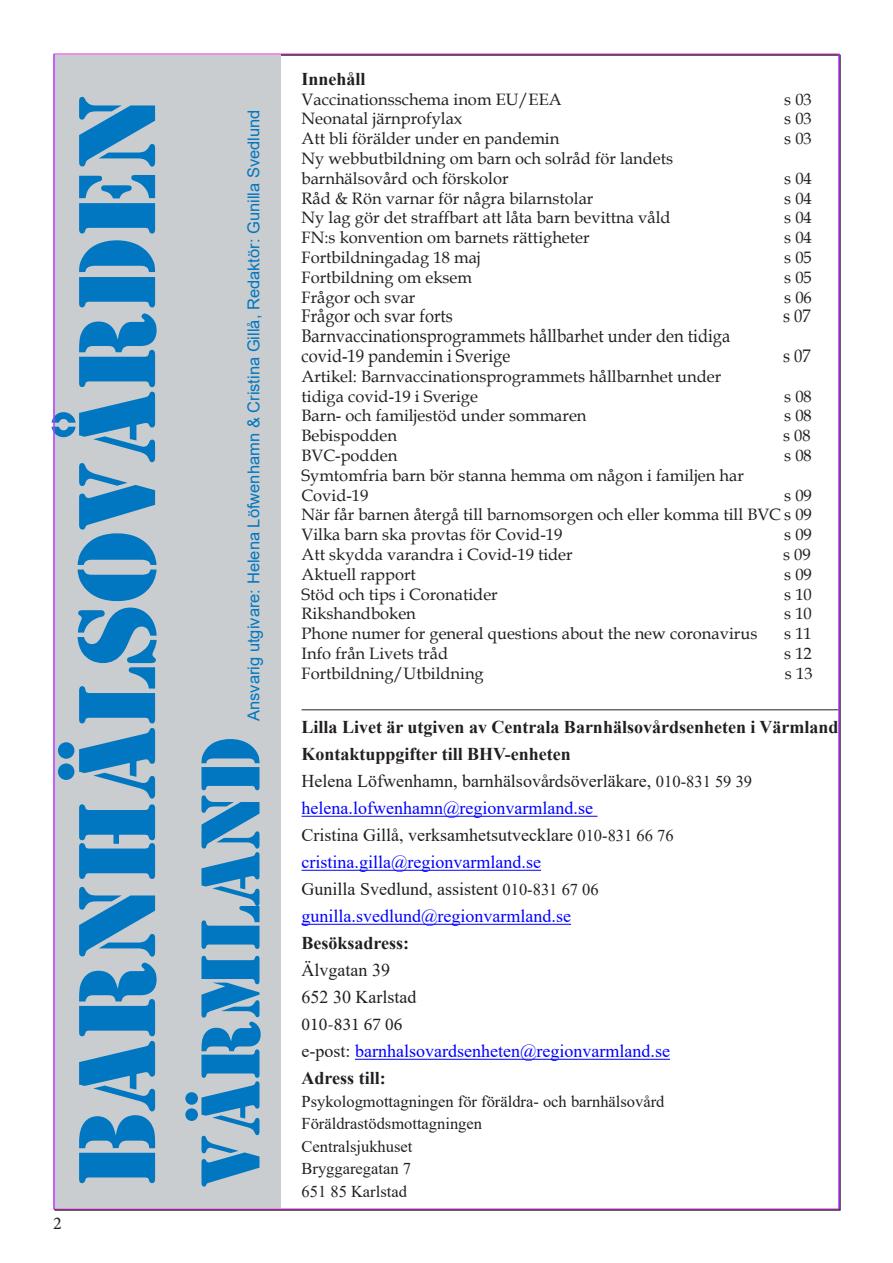
<style>
.page{position:relative;width:893px;height:1263px;background:#fff}
.page>*{position:absolute;margin:0;border:0;box-sizing:border-box;transform-origin:0 0}
.t1{font:114px "Stencil";color:#0077c0}
.t2{font:87px "Stencil";color:#0077c0}
.t3{font:18.15px "Book Antiqua";color:#231f20;scale:.91 1}
.t4{font:18px/27px "Times New Roman";color:#231f20}
.t5{font:18px "Times New Roman";color:#00f}
.t6{font:700 18px "Times New Roman";color:#231f20}
.t7{font:18px "Minion Pro";color:#231f20}
.t8{font:16.5px "Book Antiqua";color:#231f20}
.t9{font:16.5px "Times New Roman";color:#231f20}
.t10{font:16.5px "Arial";color:#0077c0}
.s1{font-size:16.5px}
.s2{color:#231f20}
</style>
<div class="page">
<div style="left:54px;top:54px;width:227px;height:1155px;background:#cacdd0"></div>
<hr style="left:302px;top:816px;width:295px;height:1px;background:#00f">
<hr style="left:302px;top:870px;width:239px;height:1px;background:#00f">
<hr style="left:302px;top:924px;width:269px;height:1px;background:#00f">
<hr style="left:355px;top:1059px;width:315px;height:1px;background:#00f">
<hr style="left:302px;top:709px;width:537px;height:1px;background:#231f20">
<hr style="left:54px;top:54px;width:1px;height:1155px;background:#93f">
<hr style="left:839px;top:54px;width:1px;height:1155px;background:#93f">
<p class="t1" style="left:51px;top:1188px;width:1094px;rotate:-90deg">BARNHÄLSOVÅRDEN</p>
<p class="t7" style="left:53px;top:1211px;width:10px">2</p>
<p class="t10" style="left:242px;top:721px;width:613px;rotate:-90deg">Ansvarig utgivare: Helena Löfwenhamn &amp; Cristina Gillå, Redaktör: Gunilla Svedlund</p>
<p class="t2" style="left:180px;top:1188px;width:452px;rotate:-90deg">VÄRMLAND</p>
<p class="t6" style="left:302px;top:66px;width:66px">Innehåll</p>
<p class="t8" style="left:302px;top:87px;width:262px">Vaccinationsschema inom EU/EEA</p>
<p class="t8" style="left:784px;top:87px;width:29px">s 03</p>
<p class="t8" style="left:302px;top:107px;width:162px">Neonatal järnprofylax</p>
<p class="t8" style="left:784px;top:107px;width:29px">s 03</p>
<p class="t8" style="left:302px;top:127px;width:259px">Att bli förälder under en pandemin</p>
<p class="t8" style="left:784px;top:127px;width:29px">s 03</p>
<p class="t8" style="left:302px;top:147px;width:373px">Ny webbutbildning om barn och solråd för landets</p>
<p class="t8" style="left:302px;top:167px;width:209px">barnhälsovård och förskolor</p>
<p class="t8" style="left:784px;top:167px;width:29px">s 04</p>
<p class="t8" style="left:302px;top:186px;width:293px">Råd &amp; Rön varnar för några bilarnstolar</p>
<p class="t8" style="left:784px;top:186px;width:29px">s 04</p>
<p class="t8" style="left:302px;top:206px;width:371px">Ny lag gör det straffbart att låta barn bevittna våld</p>
<p class="t8" style="left:784px;top:206px;width:29px">s 04</p>
<p class="t8" style="left:302px;top:226px;width:290px">FN:s konvention om barnets rättigheter</p>
<p class="t8" style="left:784px;top:226px;width:29px">s 04</p>
<p class="t8" style="left:302px;top:246px;width:181px">Fortbildningadag 18 maj</p>
<p class="t8" style="left:784px;top:246px;width:29px">s 05</p>
<p class="t8" style="left:302px;top:266px;width:172px">Fortbildning om eksem</p>
<p class="t8" style="left:784px;top:266px;width:29px">s 05</p>
<p class="t8" style="left:302px;top:285px;width:115px">Frågor och svar</p>
<p class="t8" style="left:784px;top:285px;width:29px">s 06</p>
<p class="t3" style="left:302px;top:304px;width:168px">Frågor och svar forts</p>
<p class="t3" style="left:783px;top:304px;width:32px">s 07</p>
<p class="t3" style="left:302px;top:323px;width:473px">Barnvaccinationsprogrammets hållbarhet under den tidiga</p>
<p class="t3" style="left:302px;top:343px;width:231px">covid-19 pandemin i Sverige</p>
<p class="t3" style="left:783px;top:343px;width:32px">s 07</p>
<p class="t8" style="left:302px;top:365px;width:421px">Artikel: Barnvaccinationsprogrammets hållbarnhet under</p>
<p class="t8" style="left:302px;top:384px;width:178px">tidiga covid-19 i Sverige</p>
<p class="t8" style="left:784px;top:384px;width:29px">s 08</p>
<p class="t8" style="left:302px;top:404px;width:287px">Barn- och familjestöd under sommaren</p>
<p class="t8" style="left:784px;top:404px;width:29px">s 08</p>
<p class="t8" style="left:302px;top:424px;width:97px">Bebispodden</p>
<p class="t8" style="left:783px;top:424px;width:29px">s 08</p>
<p class="t8" style="left:302px;top:444px;width:97px">BVC-podden</p>
<p class="t8" style="left:784px;top:444px;width:29px">s 08</p>
<p class="t8" style="left:302px;top:464px;width:444px">Symtomfria barn bör stanna hemma om någon i familjen har</p>
<p class="t8" style="left:302px;top:483px;width:68px">Covid-19</p>
<p class="t8" style="left:784px;top:483px;width:29px">s 09</p>
<p class="t8" style="left:302px;top:503px;width:512px">När får barnen återgå till barnomsorgen och eller komma till BVC s 09</p>
<p class="t8" style="left:302px;top:523px;width:262px">Vilka barn ska provtas för Covid-19</p>
<p class="t8" style="left:784px;top:523px;width:29px">s 09</p>
<p class="t8" style="left:302px;top:543px;width:273px">Att skydda varandra i Covid-19 tider</p>
<p class="t8" style="left:783px;top:543px;width:29px">s 09</p>
<p class="t8" style="left:302px;top:563px;width:116px">Aktuell rapport</p>
<p class="t8" style="left:784px;top:563px;width:29px">s 09</p>
<p class="t8" style="left:302px;top:582px;width:198px">Stöd och tips i Coronatider</p>
<p class="t8" style="left:784px;top:582px;width:29px">s 10</p>
<p class="t8" style="left:302px;top:602px;width:116px">Rikshandboken</p>
<p class="t8" style="left:784px;top:602px;width:29px">s 10</p>
<p class="t8" style="left:302px;top:622px;width:457px">Phone numer for general questions about the new coronavirus</p>
<p class="t8" style="left:784px;top:622px;width:29px">s 11</p>
<p class="t8" style="left:302px;top:642px;width:148px">Info från Livets tråd</p>
<p class="t8" style="left:784px;top:642px;width:29px">s 12</p>
<p class="t8" style="left:302px;top:662px;width:184px">Fortbildning/Utbildning</p>
<p class="t8" style="left:785px;top:662px;width:29px">s 13</p>
<p class="t6" style="left:302px;top:714px;width:539px">Lilla Livet är utgiven av Centrala Barnhälsovårdsenheten i Värmland</p>
<p class="t6" style="left:302px;top:741px;width:271px">Kontaktuppgifter till BHV-enheten</p>
<p class="t4" style="left:302px;top:767px;width:452px">Helena Löfwenhamn, barnhälsovårdsöverläkare, <span class="s1">010-831 59 39</span></p>
<p class="t5" style="left:302px;top:795px;width:293px">helena.lofwenhamn@regionvarmland.se</p>
<p class="t4" style="left:302px;top:821px;width:374px">Cristina Gillå, verksamhetsutvecklare <span class="s1">010-831 66 76</span></p>
<p class="t5" style="left:302px;top:849px;width:241px">cristina.gilla@regionvarmland.se</p>
<p class="t4" style="left:302px;top:875px;width:299px">Gunilla Svedlund, assistent <span class="s1">010-831 67 06</span></p>
<p class="t5" style="left:302px;top:903px;width:271px">gunilla.svedlund@regionvarmland.se</p>
<p class="t6" style="left:302px;top:930px;width:109px">Besöksadress:</p>
<p class="t4" style="left:302px;top:956px;width:116px">Älvgatan 39<br>652 30 Karlstad</p>
<p class="t7" style="left:302px;top:1012px;width:102px">010-831 67 06</p>
<p class="t5" style="left:302px;top:1038px;width:370px"><span class="s2">e-post:</span> barnhalsovardsenheten@regionvarmland.se</p>
<p class="t6" style="left:302px;top:1065px;width:86px">Adress till:</p>
<p class="t9" style="left:302px;top:1090px;width:364px">Psykologmottagningen för föräldra- och barnhälsovård</p>
<p class="t9" style="left:302px;top:1112px;width:182px">Föräldrastödsmottagningen</p>
<p class="t9" style="left:302px;top:1135px;width:112px">Centralsjukhuset</p>
<p class="t9" style="left:302px;top:1157px;width:111px">Bryggaregatan 7</p>
<p class="t9" style="left:302px;top:1180px;width:107px">651 85 Karlstad</p>
</div>
